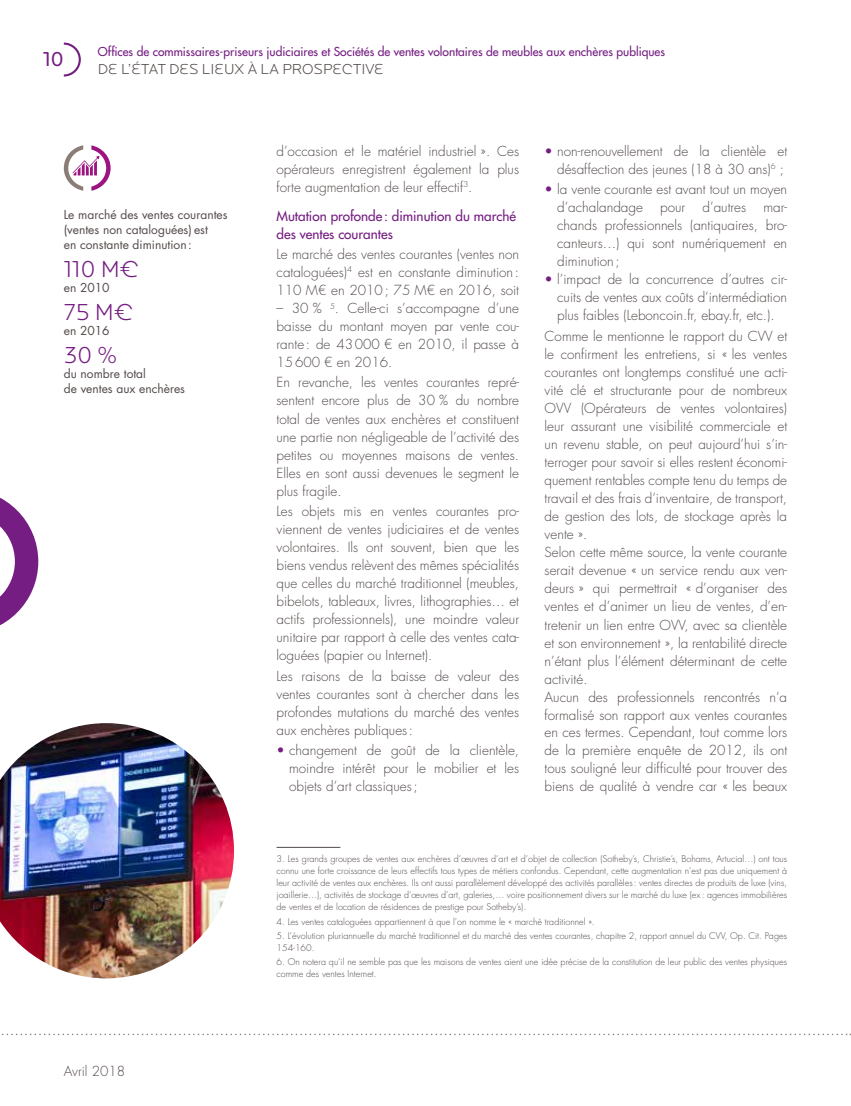
<style>
.page{position:relative;width:851px;height:1106px;background:#fff}
.page>*{position:absolute;margin:0;border:0;box-sizing:border-box;transform-origin:0 0}
.t1{font:300 24px "Locator Display";color:#751d82}
.t2{font:21px "Locator Display";color:#751d82}
.t3{font:300 15px "Locator Display";color:#534a49}
.t4{font:300 13.5px/18px "Futura Std";color:#534a49;text-align:justify}
.t5{font:500 13.5px/18px "Futura Std";color:#751d82}
.t6{font:12px/15px "Futura Std";color:#534a49}
.t7{font:500 12px "Futura Std";color:#751d82}
.t8{font:300 9px/12px "Futura Std";color:#534a49}
.s1{color:#751d82}
</style>
<div class="page">
<svg style="left:64px;top:43px;width:17px;height:34px"></svg>
<svg style="left:2px;top:1033px;width:849px;height:2px"></svg>
<svg style="left:0;top:497px;width:38px;height:129px"></svg>
<hr style="left:276px;top:847px;width:64px;height:1px;background:#534a49">
<svg style="left:64px;top:145px;width:47px;height:46px"></svg>
<img style="left:0;top:723px;width:234px;height:255px">
<h2 class="t2" style="left:43px;top:46px;width:22px">10</h2>
<p class="t7" style="left:98px;top:44px;width:568px">Offices de commissaires-priseurs judiciaires et Sociétés de ventes volontaires de meubles aux enchères publiques</p>
<p class="t3" style="left:98px;top:59px;width:287px">DE L’ÉTAT DES LIEUX À LA PROSPECTIVE</p>
<p class="t6" style="left:64px;top:207px;width:165px">Le marché des ventes courantes (ventes non cataloguées) est<br>en constante diminution:</p>
<h1 class="t1" style="left:64px;top:254px;width:77px">110 M€</h1>
<p class="t6" style="left:64px;top:280px;width:47px">en 2010</p>
<h1 class="t1" style="left:64px;top:297px;width:71px">75 M€</h1>
<p class="t6" style="left:64px;top:323px;width:47px">en 2016</p>
<h1 class="t1" style="left:64px;top:340px;width:55px">30 %</h1>
<p class="t6" style="left:64px;top:366px;width:123px">du nombre total<br>de ventes aux enchères</p>
<p class="t4" style="left:64px;top:1062px;width:63px">Avril 2018</p>
<p class="t4" style="left:276px;top:142px;width:244px">d’occasion et le matériel industriel ». Ces opérateurs enregistrent également la plus forte augmentation de leur effectif<sup>3</sup>.</p>
<p class="t5" style="left:276px;top:207px;width:241px">Mutation profonde : diminution du marché des ventes courantes</p>
<p class="t4" style="left:276px;top:245px;width:244px">Le marché des ventes courantes (ventes non cataloguées)<sup>4</sup> est en constante diminution :<br>110 M€ en 2010; 75 M€ en 2016, soit</p>
<p class="t4" style="left:276px;top:299px;width:244px">– 30 % <sup>5</sup>. Celle-ci s’accompagne d’une baisse du montant moyen par vente cou&shy;rante: de 43000 € en 2010, il passe à 15600 € en 2016.</p>
<p class="t4" style="left:276px;top:374px;width:244px">En revanche, les ventes courantes repré&shy;sentent encore plus de 30 % du nombre total de ventes aux enchères et constituent une partie non négligeable de l’activité des petites ou moyennes maisons de ventes.<br>Elles en sont aussi devenues le segment le plus fragile.</p>
<p class="t4" style="left:276px;top:502px;width:244px">Les objets mis en ventes courantes pro&shy;viennent de ventes judiciaires et de ventes volontaires. Ils ont souvent, bien que les biens vendus relèvent des mêmes spécialités que celles du marché traditionnel (meubles, bibelots, tableaux, livres, lithographies… et actifs professionnels), une moindre valeur unitaire par rapport à celle des ventes cata&shy;loguées (papier ou Internet).</p>
<p class="t4" style="left:276px;top:667px;width:244px">Les raisons de la baisse de valeur des ventes courantes sont à chercher dans les profondes mutations du marché des ventes aux enchères publiques:</p>
<p class="t4" style="left:289px;top:741px;width:231px;text-indent:-13px"><span class="s1">•</span> changement de goût de la clientèle, moindre intérêt pour le mobilier et les objets d’art classiques;</p>
<p class="t4" style="left:544px;top:142px;width:244px;text-align:right"><span class="s1">•</span> non-renouvellement de la clientèle et désaffection des jeunes (18 à 30 ans)<sup>6</sup> ;</p>
<p class="t4" style="left:557px;top:180px;width:231px;text-indent:-13px"><span class="s1">•</span> la vente courante est avant tout un moyen d’achalandage</p>
<p class="t4" style="left:660px;top:198px;width:27px">pour</p>
<p class="t4" style="left:702px;top:198px;width:45px">d’autres</p>
<p class="t4" style="left:557px;top:198px;width:231px;text-indent:206px">mar&shy;chands professionnels (antiquaires, bro&shy;canteurs…) qui sont numériquement en diminution ;</p>
<p class="t4" style="left:557px;top:271px;width:231px;text-indent:-13px"><span class="s1">•</span> l’impact de la concurrence d’autres cir&shy;cuits de ventes aux coûts d’intermédiation plus faibles (Leboncoin.fr, ebay.fr, etc.).</p>
<p class="t4" style="left:544px;top:327px;width:244px;text-align:left">Comme le mentionne le rapport du CVV et le confirment les entretiens, si « les ventes courantes ont longtemps constitué une acti&shy;vité clé et structurante pour de nombreux OVV (Opérateurs de ventes volontaires) leur assurant une visibilité commerciale et un revenu stable, on peut aujourd’hui s’in&shy;terroger pour savoir si elles restent économi&shy;quement rentables compte tenu du temps de travail et des frais d’inventaire, de transport, de gestion des lots, de stockage après la vente ».<br>Selon cette même source, la vente courante serait devenue « un service rendu aux ven&shy;deurs » qui permettrait « d’organiser des ventes et d’animer un lieu de ventes, d’en&shy;tretenir un lien entre OVV, avec sa clientèle et son environnement », la rentabilité directe n’étant plus l’élément déterminant de cette activité.<br>Aucun des professionnels rencontrés n’a formalisé son rapport aux ventes courantes en ces termes. Cependant, tout comme lors de la première enquête de 2012, ils ont tous souligné leur difficulté pour trouver des biens de qualité à vendre car « les beaux</p>
<p class="t8" style="left:276px;top:853px;width:512px;text-align:justify">3. Les grands groupes de ventes aux enchères d’œuvres d’art et d’objet de collection (Sotheby’s, Christie’s, Bohams, Artucial…) ont tous connu une forte croissance de leurs effectifs tous types de métiers confondus. Cependant, cette augmentation n’est pas due uniquement à leur activité de ventes aux enchères. Ils ont aussi parallèlement développé des activités parallèles: ventes directes de produits de luxe (vins, joaillerie…), activités de stockage d’œuvres d’art, galeries,… voire positionnement divers sur le marché du luxe (ex : agences immobilières de ventes et de location de résidences de prestige pour Sotheby’s).</p>
<p class="t8" style="left:276px;top:915px;width:319px">4. Les ventes cataloguées appartiennent à que l’on nomme le « marché traditionnel ».</p>
<p class="t8" style="left:276px;top:929px;width:512px">5. L’évolution pluriannuelle du marché traditionnel et du marché des ventes courantes, chapitre 2, rapport annuel du CVV, Op. Cit. Pages<br>154-160.</p>
<p class="t8" style="left:276px;top:955px;width:512px">6. On notera qu’il ne semble pas que les maisons de ventes aient une idée précise de la constitution de leur public des ventes physiques comme des ventes Internet.</p>
</div>
